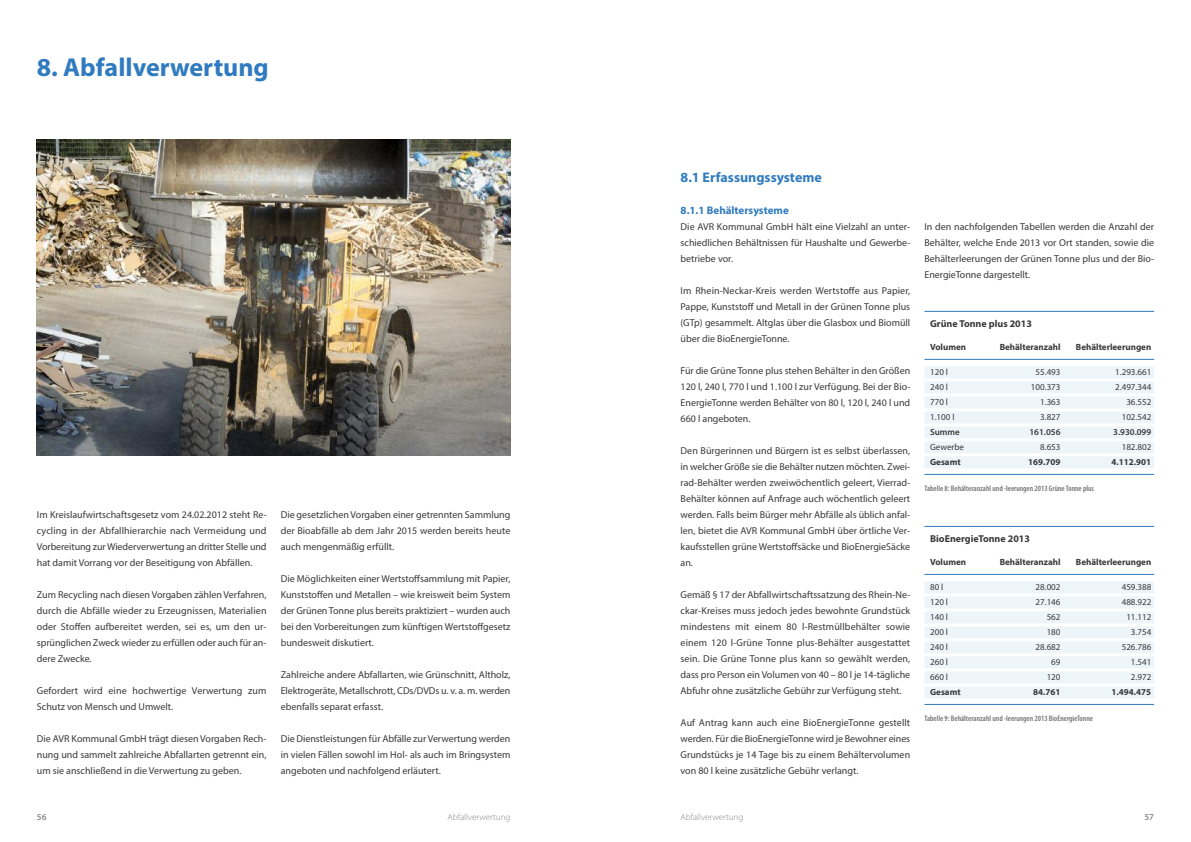
<style>
.page{position:relative;width:1191px;height:842px;background:#fff}
.page>*{position:absolute;margin:0;border:0;box-sizing:border-box;transform-origin:0 0}
.t1{font:700 26px "Myriad Pro";color:#307bbf}
.t2{font:700 14px "Myriad Pro";color:#307bbf}
.t3{font:700 11px "Myriad Pro";color:#307bbf}
.t4{font:10px/16px "Myriad Pro";color:#39383a;text-align:justify}
.t5{font:700 10px "Myriad Pro";color:#39383a}
.t6{font:9px "Myriad Pro";color:#39383a}
.t7{font:700 9px "Myriad Pro";color:#39383a}
.t8{font:300 9px "Myriad Pro";color:#888889}
.t9{font:600 9px "Myriad Pro";color:#39383a}
.t10{font:600 9px "Myriad Pro";color:#888889}
.t11{font:600 condensed 8px "Myriad Pro";color:#747475}
</style>
<div class="page">
<div style="left:924px;top:366px;width:230px;height:12px;background:#eef5fa"></div>
<div style="left:924px;top:381px;width:230px;height:12px;background:#eef5fa"></div>
<div style="left:924px;top:396px;width:230px;height:12px;background:#eef5fa"></div>
<div style="left:924px;top:411px;width:230px;height:12px;background:#eef5fa"></div>
<div style="left:924px;top:426px;width:230px;height:12px;background:#eef5fa"></div>
<div style="left:924px;top:441px;width:230px;height:12px;background:#eef5fa"></div>
<div style="left:924px;top:456px;width:230px;height:12px;background:#eef5fa"></div>
<div style="left:924px;top:581px;width:230px;height:12px;background:#eef5fa"></div>
<div style="left:924px;top:596px;width:230px;height:12px;background:#eef5fa"></div>
<div style="left:924px;top:611px;width:230px;height:12px;background:#eef5fa"></div>
<div style="left:924px;top:626px;width:230px;height:12px;background:#eef5fa"></div>
<div style="left:924px;top:641px;width:230px;height:12px;background:#eef5fa"></div>
<div style="left:924px;top:656px;width:230px;height:12px;background:#eef5fa"></div>
<div style="left:924px;top:671px;width:230px;height:12px;background:#eef5fa"></div>
<div style="left:924px;top:686px;width:230px;height:12px;background:#eef5fa"></div>
<img style="left:37px;top:139px;width:473px;height:317px">
<hr style="left:924px;top:359px;width:230px;height:1px;background:#307bbf">
<hr style="left:924px;top:474px;width:230px;height:1px;background:#307bbf">
<hr style="left:924px;top:311px;width:230px;height:1px;background:#307bbf">
<hr style="left:924px;top:526px;width:230px;height:1px;background:#307bbf">
<hr style="left:924px;top:574px;width:230px;height:1px;background:#307bbf">
<hr style="left:924px;top:704px;width:230px;height:1px;background:#307bbf">
<h1 class="t1" style="left:37px;top:50px;width:233px">8. Abfallverwertung</h1>
<p class="t4" style="left:37px;top:506px;width:231px">Im Kreislaufwirtschaftsgesetz vom 24.02.2012 steht Re&shy;cycling in der Abfallhierarchie nach Vermeidung und Vorbereitung zurWiederverwertung an dritter Stelle und hat damit Vorrang vor der Beseitigung von Abfällen.</p>
<p class="t4" style="left:37px;top:586px;width:231px">Zum Recycling nach diesen Vorgaben zählen Verfahren, durch die Abfälle wieder zu Erzeugnissen, Materialien oder Stoffen aufbereitet werden, sei es, um den ur&shy;sprünglichen Zweck wieder zu erfüllen oder auch für an&shy;dere Zwecke.</p>
<p class="t4" style="left:37px;top:682px;width:231px">Gefordert wird eine hochwertige Verwertung zum<br>Schutz von Mensch und Umwelt.</p>
<p class="t4" style="left:37px;top:730px;width:231px">Die AVR Kommunal GmbH trägt diesen Vorgaben Rech&shy;nung und sammelt zahlreiche Abfallarten getrennt ein, um sie anschließend in die Verwertung zu geben.</p>
<p class="t4" style="left:281px;top:506px;width:231px">Die gesetzlichen Vorgaben einer getrennten Sammlung der Bioabfälle ab dem Jahr 2015 werden bereits heute auch mengenmäßig erfüllt.</p>
<p class="t4" style="left:281px;top:570px;width:231px">Die Möglichkeiten einer Wertstoffsammlung mit Papier, Kunststoffen und Metallen – wie kreisweit beim System der GrünenTonne plus bereits praktiziert – wurden auch bei den Vorbereitungen zum künftigen Wertstoffgesetz bundesweit diskutiert.</p>
<p class="t4" style="left:281px;top:666px;width:231px">Zahlreiche andere Abfallarten, wie Grünschnitt, Altholz, Elektrogeräte, Metallschrott, CDs/DVDs u. v. a. m. werden ebenfalls separat erfasst.</p>
<p class="t4" style="left:281px;top:730px;width:231px">Die Dienstleistungen für Abfälle zur Verwertung werden in vielen Fällen sowohl im Hol- als auch im Bringsystem angeboten und nachfolgend erläutert.</p>
<p class="t10" style="left:37px;top:812px;width:11px">56</p>
<p class="t8" style="left:447px;top:812px;width:64px">Abfallverwertung</p>
<h2 class="t2" style="left:680px;top:168px;width:143px">8.1 Erfassungssysteme</h2>
<p class="t3" style="left:680px;top:203px;width:110px">8.1.1 Behältersysteme</p>
<p class="t4" style="left:680px;top:218px;width:231px">Die AVR Kommunal GmbH hält eine Vielzahl an unter&shy;schiedlichen Behältnissen für Haushalte und Gewerbe&shy;betriebe vor.</p>
<p class="t4" style="left:680px;top:282px;width:231px">Im Rhein-Neckar-Kreis werden Wertstoffe aus Papier, Pappe, Kunststoff und Metall in der Grünen Tonne plus (GTp) gesammelt. Altglas über die Glasbox und Biomüll über die BioEnergieTonne.</p>
<p class="t4" style="left:680px;top:362px;width:231px">Für die Grüne Tonne plus stehen Behälter in den Größen 120 l, 240 l, 770 l und 1.100 l zur Verfügung. Bei der Bio-EnergieTonne werden Behälter von 80 l, 120 l, 240 l und 660 l angeboten.</p>
<p class="t4" style="left:680px;top:442px;width:231px">Den Bürgerinnen und Bürgern ist es selbst überlassen, in welcher Größe sie die Behälter nutzen möchten. Zwei&shy;rad-Behälter werden zweiwöchentlich geleert, Vierrad-Behälter können auf Anfrage auch wöchentlich geleert werden. Falls beim Bürger mehr Abfälle als üblich anfal&shy;len, bietet die AVR Kommunal GmbH über örtliche Ver&shy;kaufsstellen grüne Wertstoffsäcke und BioEnergieSäcke an.</p>
<p class="t4" style="left:680px;top:586px;width:231px">Gemäß § 17 der Abfallwirtschaftssatzung des Rhein-Ne&shy;ckar-Kreises muss jedoch jedes bewohnte Grundstück mindestens mit einem 80 l-Restmüllbehälter sowie einem 120 l-Grüne Tonne plus-Behälter ausgestattet sein. Die Grüne Tonne plus kann so gewählt werden, dass pro Person ein Volumen von 40 – 80 l je 14-tägliche Abfuhr ohne zusätzliche Gebühr zur Verfügung steht.</p>
<p class="t4" style="left:680px;top:714px;width:231px">Auf Antrag kann auch eine BioEnergieTonne gestellt werden. Für die BioEnergieTonne wird je Bewohner eines Grundstücks je 14 Tage bis zu einem Behältervolumen von 80 l keine zusätzliche Gebühr verlangt.</p>
<p class="t4" style="left:924px;top:218px;width:231px">In den nachfolgenden Tabellen werden die Anzahl der Behälter, welche Ende 2013 vor Ort standen, sowie die Behälterleerungen der Grünen Tonne plus und der Bio-EnergieTonne dargestellt.</p>
<p class="t5" style="left:930px;top:317px;width:103px">Grüne Tonne plus 2013</p>
<p class="t7" style="left:930px;top:341px;width:38px">Volumen</p>
<p class="t7" style="left:999px;top:341px;width:62px">Behälteranzahl</p>
<p class="t7" style="left:1076px;top:341px;width:77px">Behälterleerungen</p>
<p class="t6" style="left:930px;top:367px;width:19px">120 l</p>
<p class="t6" style="left:1035px;top:367px;width:26px">55.493</p>
<p class="t6" style="left:1115px;top:367px;width:38px">1.293.661</p>
<p class="t6" style="left:930px;top:382px;width:19px">240 l</p>
<p class="t6" style="left:1031px;top:382px;width:31px">100.373</p>
<p class="t6" style="left:1115px;top:382px;width:38px">2.497.344</p>
<p class="t6" style="left:930px;top:397px;width:19px">770 l</p>
<p class="t6" style="left:1040px;top:397px;width:22px">1.363</p>
<p class="t6" style="left:1126px;top:397px;width:26px">36.552</p>
<p class="t6" style="left:930px;top:412px;width:26px">1.100 l</p>
<p class="t6" style="left:1040px;top:412px;width:22px">3.827</p>
<p class="t6" style="left:1121px;top:412px;width:31px">102.542</p>
<p class="t9" style="left:930px;top:427px;width:31px">Summe</p>
<p class="t9" style="left:1029px;top:427px;width:33px">161.056</p>
<p class="t9" style="left:1113px;top:427px;width:40px">3.930.099</p>
<p class="t6" style="left:930px;top:442px;width:36px">Gewerbe</p>
<p class="t6" style="left:1040px;top:442px;width:22px">8.653</p>
<p class="t6" style="left:1121px;top:442px;width:31px">182.802</p>
<p class="t7" style="left:930px;top:456px;width:32px">Gesamt</p>
<p class="t7" style="left:1028px;top:456px;width:34px">169.709</p>
<p class="t7" style="left:1111px;top:456px;width:41px">4.112.901</p>
<p class="t11" style="left:924px;top:484px;width:171px">Tabelle 8: Behälteranzahl und -leerungen 2013 GrüneTonne plus</p>
<p class="t5" style="left:930px;top:532px;width:101px">BioEnergieTonne 2013</p>
<p class="t7" style="left:930px;top:556px;width:38px">Volumen</p>
<p class="t7" style="left:999px;top:556px;width:62px">Behälteranzahl</p>
<p class="t7" style="left:1076px;top:556px;width:77px">Behälterleerungen</p>
<p class="t6" style="left:930px;top:582px;width:15px">80l</p>
<p class="t6" style="left:1035px;top:582px;width:26px">28.002</p>
<p class="t6" style="left:1121px;top:582px;width:31px">459.388</p>
<p class="t6" style="left:930px;top:597px;width:19px">120 l</p>
<p class="t6" style="left:1035px;top:597px;width:26px">27.146</p>
<p class="t6" style="left:1121px;top:597px;width:31px">488.922</p>
<p class="t6" style="left:930px;top:612px;width:19px">140 l</p>
<p class="t6" style="left:1046px;top:612px;width:15px">562</p>
<p class="t6" style="left:1126px;top:612px;width:26px">11.112</p>
<p class="t6" style="left:930px;top:627px;width:19px">200 l</p>
<p class="t6" style="left:1046px;top:627px;width:15px">180</p>
<p class="t6" style="left:1131px;top:627px;width:22px">3.754</p>
<p class="t6" style="left:930px;top:642px;width:19px">240 l</p>
<p class="t6" style="left:1035px;top:642px;width:26px">28.682</p>
<p class="t6" style="left:1121px;top:642px;width:31px">526.786</p>
<p class="t6" style="left:930px;top:657px;width:19px">260 l</p>
<p class="t6" style="left:1051px;top:657px;width:11px">69</p>
<p class="t6" style="left:1131px;top:657px;width:22px">1.541</p>
<p class="t6" style="left:930px;top:672px;width:19px">660 l</p>
<p class="t6" style="left:1046px;top:672px;width:15px">120</p>
<p class="t6" style="left:1131px;top:672px;width:22px">2.972</p>
<p class="t7" style="left:930px;top:686px;width:32px">Gesamt</p>
<p class="t7" style="left:1033px;top:686px;width:29px">84.761</p>
<p class="t7" style="left:1111px;top:686px;width:41px">1.494.475</p>
<p class="t11" style="left:924px;top:714px;width:170px">Tabelle 9: Behälteranzahl und -leerungen 2013 BioEnergieTonne</p>
<p class="t8" style="left:680px;top:812px;width:64px">Abfallverwertung</p>
<p class="t10" style="left:1144px;top:812px;width:11px">57</p>
</div>
